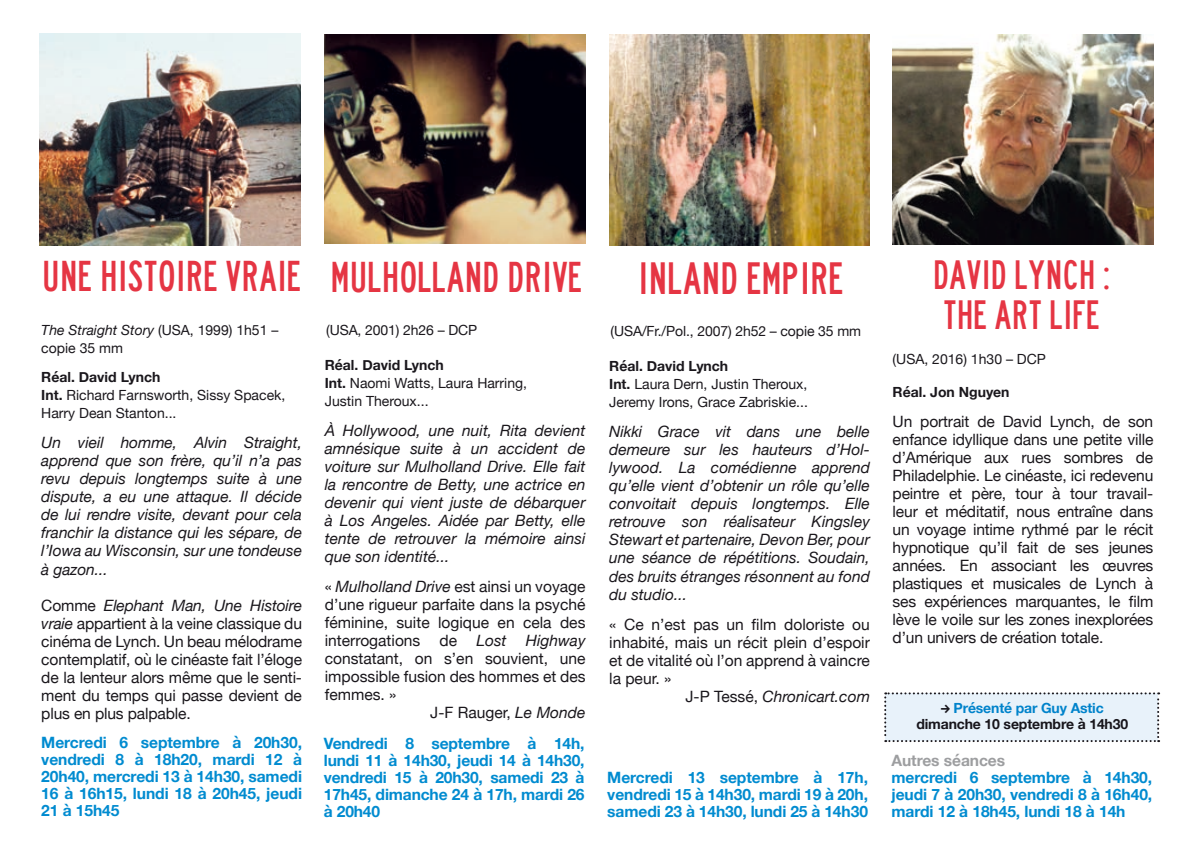
<style>
.page{position:relative;width:1191px;height:851px;background:#fff}
.page>*{position:absolute;margin:0;border:0;box-sizing:border-box;transform-origin:0 0}
.t1{font:42px "lanea";letter-spacing:-.005em;color:#e53543}
.t2{font:40px "lanea";letter-spacing:-.005em;color:#e53543}
.t3{font:38px/40px "lanea";letter-spacing:-.005em;color:#e53543}
.t4{font:15.6px/18px "Helvetica Neue";color:#1a171c;text-align:justify}
.t5{font:italic 15.6px/18px "Helvetica Neue";color:#1a171c;text-align:justify}
.t6{font:700 15.6px/17px "Helvetica Neue";letter-spacing:-.005em;color:#008bd0;text-align:justify}
.t7{font:700 15.6px "Helvetica Neue";letter-spacing:-.005em;color:#9d9ea0}
.t8{font:14px/18px "Helvetica Neue";color:#1a171c}
.t9{font:700 14px/16px "Helvetica Neue";letter-spacing:-.01em;color:#1a171c;text-align:center}
.s1{font-style:italic}
.s2{font-weight:700}
.s3{font-style:normal}
.s4{font-family:"National"}
.s5{color:#008bd0}
</style>
<div class="page">
<img style="left:40px;top:34px;width:260px;height:211px">
<img style="left:324px;top:34px;width:261px;height:209px">
<img style="left:609px;top:34px;width:261px;height:211px">
<img style="left:892px;top:34px;width:261px;height:210px">
<svg style="left:884px;top:692px;width:275px;height:50px;background:#e1eaf2"></svg>
<h2 class="t2" style="left:42px;top:252px;width:261px">UNE HISTOIRE VRAIE</h2>
<p class="t8" style="left:41px;top:322px;width:239px"><span class="s1">The Straight Story</span> (USA, 1999) 1h51 – copie 35 mm</p>
<p class="t8" style="left:41px;top:369px;width:245px"><span class="s2">Réal. David Lynch<br>Int.</span> Richard Farnsworth, Sissy Spacek,<br>Harry Dean Stanton...</p>
<p class="t5" style="left:41px;top:434px;width:262px">Un vieil homme, Alvin Straight, apprend que son frère, qu’il n’a pas revu depuis longtemps suite à une dispute, a eu une attaque. Il décide de lui rendre visite, devant pour cela franchir la distance qui les sépare, de l’Iowa au Wisconsin, sur une tondeuse à gazon...</p>
<p class="t4" style="left:41px;top:596px;width:262px">Comme <span class="s1">Elephant Man, Une Histoire vraie</span> appartient à la veine classique du cinéma de Lynch. Un beau mélodrame contemplatif, où le cinéaste fait l’éloge de la lenteur alors même que le senti&shy;ment du temps qui passe devient de plus en plus palpable.</p>
<p class="t6" style="left:41px;top:734px;width:262px">Mercredi 6 septembre à 20h30, vendredi 8 à 18h20, mardi 12 à 20h40, mercredi 13 à 14h30, samedi 16 à 16h15, lundi 18 à 20h45, jeudi 21 à 15h45</p>
<h2 class="t2" style="left:331px;top:252px;width:253px">MULHOLLAND DRIVE</h2>
<p class="t8" style="left:326px;top:322px;width:152px">(USA, 2001) 2h26 – DCP</p>
<p class="t8" style="left:325px;top:356px;width:204px"><span class="s2">Réal. David Lynch<br>Int.</span> Naomi Watts, Laura Harring,<br>Justin Theroux...</p>
<p class="t5" style="left:325px;top:422px;width:262px">À Hollywood, une nuit, Rita devient amnésique suite à un accident de voiture sur Mulholland Drive. Elle fait la rencontre de Betty, une actrice en devenir qui vient juste de débarquer à Los Angeles. Aidée par Betty, elle tente de retrouver la mémoire ainsi que son identité...</p>
<p class="t4" style="left:325px;top:578px;width:262px">« <span class="s1">Mulholland Drive</span> est ainsi un voyage</p>
<p class="t4" style="left:325px;top:596px;width:262px">d’une rigueur parfaite dans la psyché</p>
<p class="t4" style="left:325px;top:614px;width:262px">féminine, suite logique en cela des</p>
<p class="t4" style="left:325px;top:632px;width:262px">interrogations de <span class="s1">Lost Highway</span></p>
<p class="t4" style="left:325px;top:650px;width:262px">constatant, on s’en souvient, une</p>
<p class="t4" style="left:325px;top:668px;width:262px">impossible fusion des hommes et des</p>
<p class="t4" style="left:325px;top:686px;width:73px">femmes. »</p>
<p class="t4" style="left:430px;top:704px;width:157px">J-F Rauger, <span class="s1">Le Monde</span></p>
<p class="t6" style="left:324px;top:735px;width:262px">Vendredi 8 septembre à 14h, lundi 11 à 14h30, jeudi 14 à 14h30, vendredi 15 à 20h30, samedi 23 à 17h45, dimanche 24 à 17h, mardi 26 à 20h40</p>
<h1 class="t1" style="left:638px;top:253px;width:207px">INLAND EMPIRE</h1>
<p class="t8" style="left:610px;top:322px;width:252px">(USA/Fr./Pol., 2007) 2h52 – copie 35 mm</p>
<p class="t8" style="left:609px;top:358px;width:200px"><span class="s2">Réal. David Lynch<br>Int.</span> Laura Dern, Justin Theroux,<br>Jeremy Irons, Grace Zabriskie...</p>
<p class="t5" style="left:609px;top:423px;width:262px">Nikki Grace vit dans une belle demeure sur les hauteurs d’Hol&shy;lywood. La comédienne apprend qu’elle vient d’obtenir un rôle qu’elle convoitait depuis longtemps. Elle retrouve son réalisateur Kingsley Stewart et partenaire, Devon Ber, pour une séance de répétitions. Soudain, des bruits étranges résonnent au fond du studio...</p>
<p class="t4" style="left:609px;top:615px;width:262px">« Ce n’est pas un film doloriste ou</p>
<p class="t4" style="left:609px;top:633px;width:262px">inhabité, mais un récit plein d’espoir</p>
<p class="t4" style="left:609px;top:651px;width:262px">et de vitalité où l’on apprend à vaincre</p>
<p class="t4" style="left:609px;top:669px;width:64px">la peur. »</p>
<p class="t5" style="left:685px;top:687px;width:186px"><span class="s3">J-P Tessé,</span> Chronicart.com</p>
<p class="t6" style="left:607px;top:769px;width:262px">Mercredi 13 septembre à 17h, vendredi 15 à 14h30, mardi 19 à 20h, samedi 23 à 14h30, lundi 25 à 14h30</p>
<h3 class="t3" style="left:933px;top:256px;width:179px">DAVID LYNCH :<br>THE ART LIFE</h3>
<p class="t8" style="left:892px;top:350px;width:155px">(USA, 2016) 1h30 – DCP</p>
<p class="t9" style="left:892px;top:384px;width:118px">Réal. Jon Nguyen</p>
<p class="t4" style="left:892px;top:413px;width:262px">Un portrait de David Lynch, de son enfance idyllique dans une petite ville d’Amérique aux rues sombres de Philadelphie. Le cinéaste, ici redevenu peintre et père, tour à tour travail&shy;leur et méditatif, nous entraîne dans un voyage intime rythmé par le récit hypnotique qu’il fait de ses jeunes années. En associant les œuvres plastiques et musicales de Lynch à ses expériences marquantes, le film lève le voile sur les zones inexplorées d’un univers de création totale.</p>
<p class="t9" style="left:916px;top:700px;width:213px"><span class="s4">-&gt;</span> <span class="s5">Présenté par Guy Astic </span>dimanche 10 septembre à 14h30</p>
<p class="t7" style="left:891px;top:747px;width:115px">Autres séances</p>
<p class="t6" style="left:891px;top:769px;width:262px">mercredi 6 septembre à 14h30, jeudi 7 à 20h30, vendredi 8 à 16h40, mardi 12 à 18h45, lundi 18 à 14h</p>
</div>
